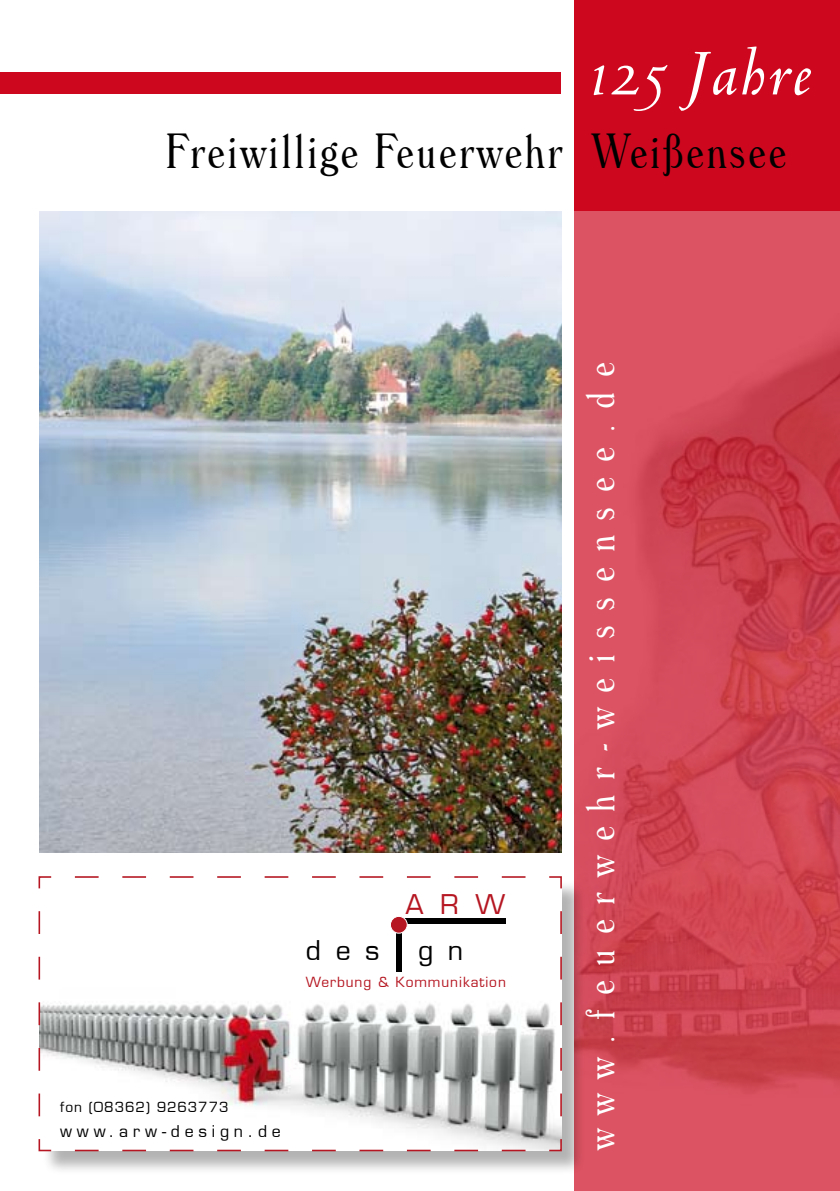
<style>
.page{position:relative;width:840px;height:1191px;background:#fff}
.page>*{position:absolute;margin:0;border:0;box-sizing:border-box;transform-origin:0 0}
.t1{font:italic 600 72px "Venetian 301 BT";letter-spacing:.02em;color:#fff}
.t2{font:300 condensed 48px "Windsor BT";letter-spacing:.04em;color:#000}
.t3{font:300 condensed 40px "Windsor BT";color:#fff}
.t4{font:26.6px "Euromode Plain";color:#000}
.t5{font:26.6px "Euromode Plain";color:#b51621}
.t6{font:15.8px "Euromode Plain";letter-spacing:.3em;color:#000}
.t7{font:13.6px "Euromode Plain";letter-spacing:.07em;color:#b51621}
.t8{font:13.6px "Euromode Plain";letter-spacing:.07em;color:#000}
</style>
<div class="page">
<div style="left:0;top:72px;width:605px;height:22px;background:#cd071e"></div>
<div style="left:567px;top:0;width:272px;height:1191px;background:#cd071e"></div>
<img style="left:573px;top:211px;width:266px;height:980px">
<div style="left:561px;top:0;width:12px;height:1191px;background:#fff"></div>
<img style="left:40px;top:211px;width:521px;height:641px">
<div style="left:42px;top:880px;width:552px;height:303px;background:#000;opacity:.3"></div>
<svg style="left:38px;top:876px;width:524px;height:276px"></svg>
<div style="left:396px;top:925px;width:5px;height:47px;background:#000"></div>
<div style="left:398px;top:918px;width:107px;height:5px;background:#000"></div>
<div style="left:390px;top:916px;width:17px;height:17px;background:#b51621;border-radius:50%"></div>
<div style="left:390px;top:916px;width:17px;height:17px;border:1px solid #fff;border-radius:50%"></div>
<h1 class="t1" style="left:588px;top:32px;width:226px">125 Jahre</h1>
<p class="t2" style="left:165px;top:122px;width:621px">Freiwillige Feuerwehr Weißensee</p>
<p class="t5" style="left:405px;top:888px;width:101px">ARW</p>
<p class="t4" style="left:306px;top:934px;width:75px">des</p>
<p class="t4" style="left:418px;top:934px;width:47px">g n</p>
<p class="t7" style="left:306px;top:973px;width:201px">Werbung &amp; Kommunikation</p>
<p class="t8" style="left:60px;top:1099px;width:170px">fon (08362) 9263773</p>
<p class="t6" style="left:60px;top:1121px;width:222px">www.arw-design.de</p>
<p class="t3" style="left:575px;top:1150px;width:790px;rotate:-90deg">www.feuerwehr-weissensee.de</p>
</div>
